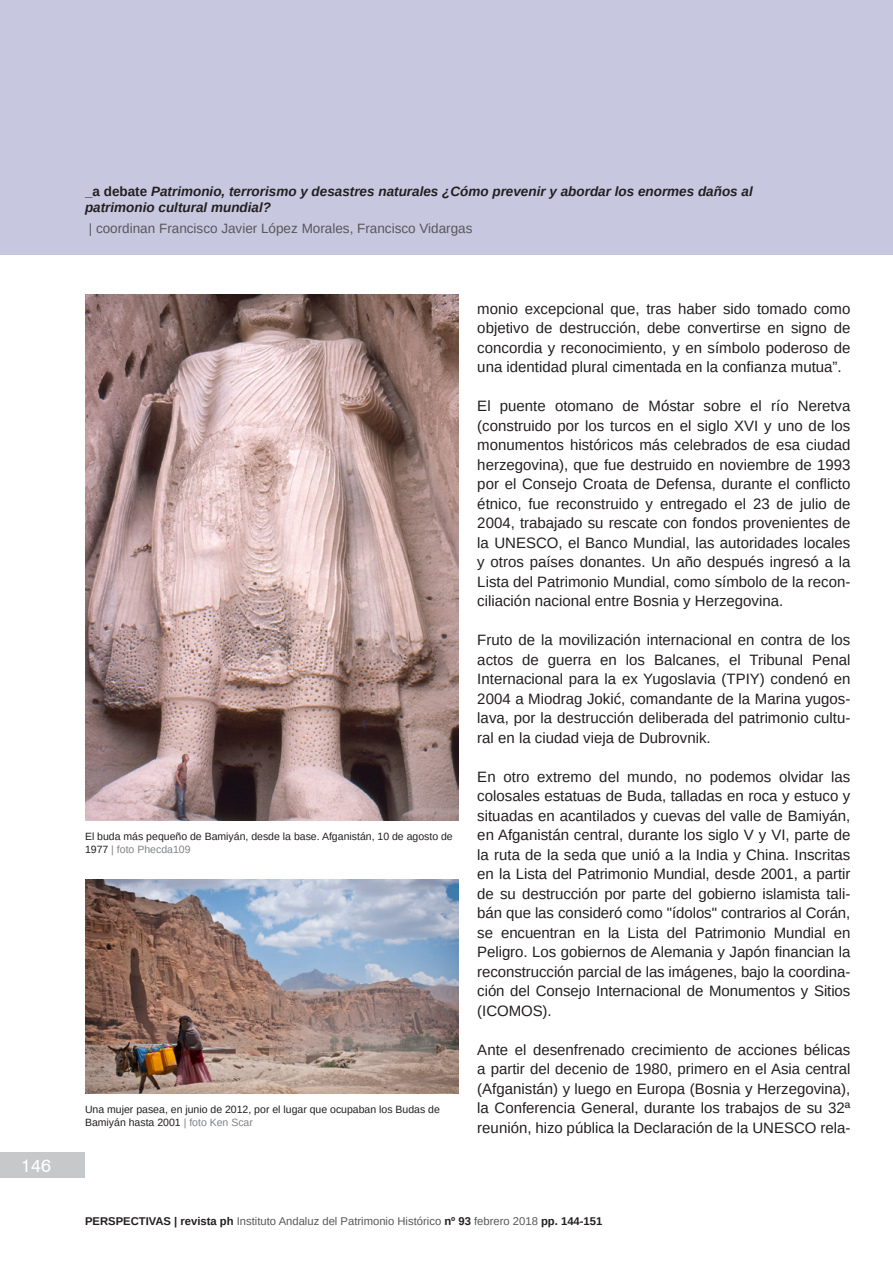
<style>
.page{position:relative;width:893px;height:1263px;background:#fff}
.page>*{position:absolute;margin:0;border:0;box-sizing:border-box;transform-origin:0 0}
.t1{font:18px "Swiss 721 BT";color:#fff}
.t2{font:15px/19.5px "Arimo";color:#231f20;text-align:justify}
.t3{font:italic 700 13.5px/16.2px "Arimo";color:#231f20}
.t4{font:13.5px "Arimo";color:#57585a}
.t5{font:11.25px "Arimo";color:#57585a}
.Pie_de_Foto{font:10.5px/12.6px "Arimo";color:#231f20}
.s1{font-style:normal}
.s2{color:#808285}
.s3{color:#222}
.s4{font-weight:700;color:#231f20}
</style>
<div class="page">
<div style="left:0;top:0;width:893px;height:255px;background:#c7c7e0"></div>
<div style="left:0;top:1152px;width:85px;height:26px;background:#c7c8ca"></div>
<img style="left:85px;top:294px;width:373px;height:527px">
<img style="left:85px;top:879px;width:373px;height:215px">
<p class="t1" style="left:21px;top:1154px;width:31px">146</p>
<p class="t3" style="left:85px;top:183px;width:669px"><span class="s1">_a debate</span> Patrimonio, terrorismo y desastres naturales ¿Cómo prevenir y abordar los enormes daños al patrimonio cultural mundial?</p>
<p class="t4" style="left:89px;top:220px;width:385px">| coordinan Francisco Javier López Morales, Francisco Vidargas</p>
<p class="Pie_de_Foto" style="left:85px;top:830px;width:369px">El buda más pequeño de Bamiyán, desde la base. Afganistán, 10 de agosto de<br>1977 <span class="s2">| foto Phecda109</span></p>
<p class="Pie_de_Foto" style="left:85px;top:1103px;width:356px">Una mujer pasea, en junio de 2012, por el lugar que ocupaban los Budas de<br>Bamiyán hasta 2001 <span class="s2">| foto Ken Scar</span></p>
<p class="t2" style="left:477px;top:299px;width:375px">monio excepcional que, tras haber sido tomado como objetivo de destrucción, debe convertirse en signo de concordia y reconocimiento, y en símbolo poderoso de una identidad plural cimentada en la confianza mutua”.</p>
<p class="t2" style="left:477px;top:396px;width:375px">El puente otomano de Móstar sobre el río Neretva (construido por los turcos en el siglo XVI y uno de los monumentos históricos más celebrados de esa ciudad herzegovina), que fue destruido en noviembre de 1993 por el Consejo Croata de Defensa, durante el conflicto étnico, fue reconstruido y entregado el 23 de julio de 2004, trabajado su rescate con fondos provenientes de la UNESCO, el Banco Mundial, las autoridades locales y otros países donantes. Un año después ingresó a la Lista del Patrimonio Mundial, como símbolo de la recon&shy;ciliación nacional entre Bosnia y Herzegovina.</p>
<p class="t2" style="left:477px;top:630px;width:375px">Fruto de la movilización internacional en contra de los actos de guerra en los Balcanes, el Tribunal Penal Internacional para la ex Yugoslavia (TPIY) condenó en 2004 a Miodrag Jokić, comandante de la Marina yugos&shy;lava, por la destrucción deliberada del patrimonio cultu&shy;ral en la ciudad vieja de Dubrovnik.</p>
<p class="t2" style="left:477px;top:767px;width:375px">En otro extremo del mundo, no podemos olvidar las colosales estatuas de Buda, talladas en roca y estuco y situadas en acantilados y cuevas del valle de <span class="s3">Bamiyán</span>, en Afganistán central, durante los siglo V y VI, parte de la ruta de la seda que unió a la India y China. Inscritas en la Lista del Patrimonio Mundial, desde 2001, a partir de su destrucción por parte del gobierno islamista tali&shy;bán que las consideró como "ídolos" contrarios al Corán, se encuentran en la Lista del Patrimonio Mundial en Peligro. Los gobiernos de Alemania y Japón financian la reconstrucción parcial de las imágenes, bajo la coordina&shy;ción del Consejo Internacional de Monumentos y Sitios (ICOMOS).</p>
<p class="t2" style="left:477px;top:1040px;width:375px">Ante el desenfrenado crecimiento de acciones bélicas a partir del decenio de 1980, primero en el Asia central (Afganistán) y luego en Europa (Bosnia y Herzegovina), la Conferencia General, durante los trabajos de su 32ª reunión, hizo pública la Declaración de la UNESCO rela-</p>
<p class="t5" style="left:85px;top:1213px;width:519px"><span class="s4">PERSPECTIVAS | revista ph</span> Instituto Andaluz del Patrimonio Histórico <span class="s4">nº 93</span> febrero 2018 <span class="s4">pp. 144-151</span></p>
</div>
